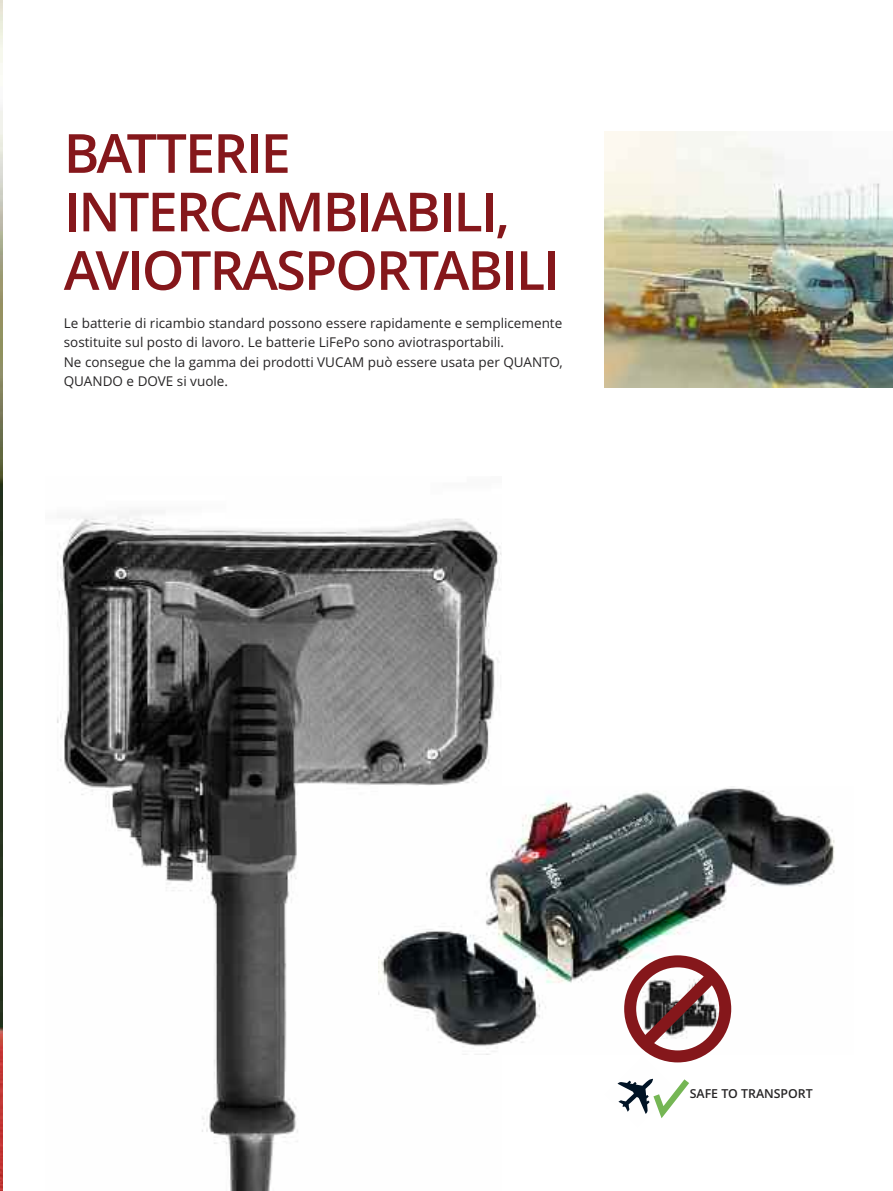
<style>
.page{position:relative;width:893px;height:1191px;background:#fff}
.page>*{position:absolute;margin:0;border:0;box-sizing:border-box;transform-origin:0 0}
.t1{font:600 54px/58.5px "Open Sans";letter-spacing:-.035em;color:#85171b}
.t2{font:13.5px/19.5px "Open Sans";color:#272526}
.t3{font:600 12.3px "Open Sans";color:#272526}
</style>
<div class="page">
<img style="left:0;top:0;width:3px;height:1191px">
<img style="left:57px;top:510px;width:444px;height:681px">
<img style="left:379px;top:787px;width:456px;height:267px">
<svg style="left:605px;top:955px;width:126px;height:163px"></svg>
<img style="left:605px;top:131px;width:288px;height:256px">
<h1 class="t1" style="left:64px;top:125px;width:497px">BATTERIE<br>INTERCAMBIABILI,<br>AVIOTRASPORTABILI</h1>
<p class="t2" style="left:64px;top:313px;width:500px">Le batterie di ricambio standard possono essere rapidamente e semplicemente sostituite sul posto di lavoro. Le batterie LiFePo sono aviotrasportabili.<br>Ne consegue che la gamma dei prodotti VUCAM può essere usata per QUANTO, QUANDO e DOVE si vuole.</p>
<p class="t3" style="left:690px;top:1086px;width:125px">SAFE TO TRANSPORT</p>
</div>
